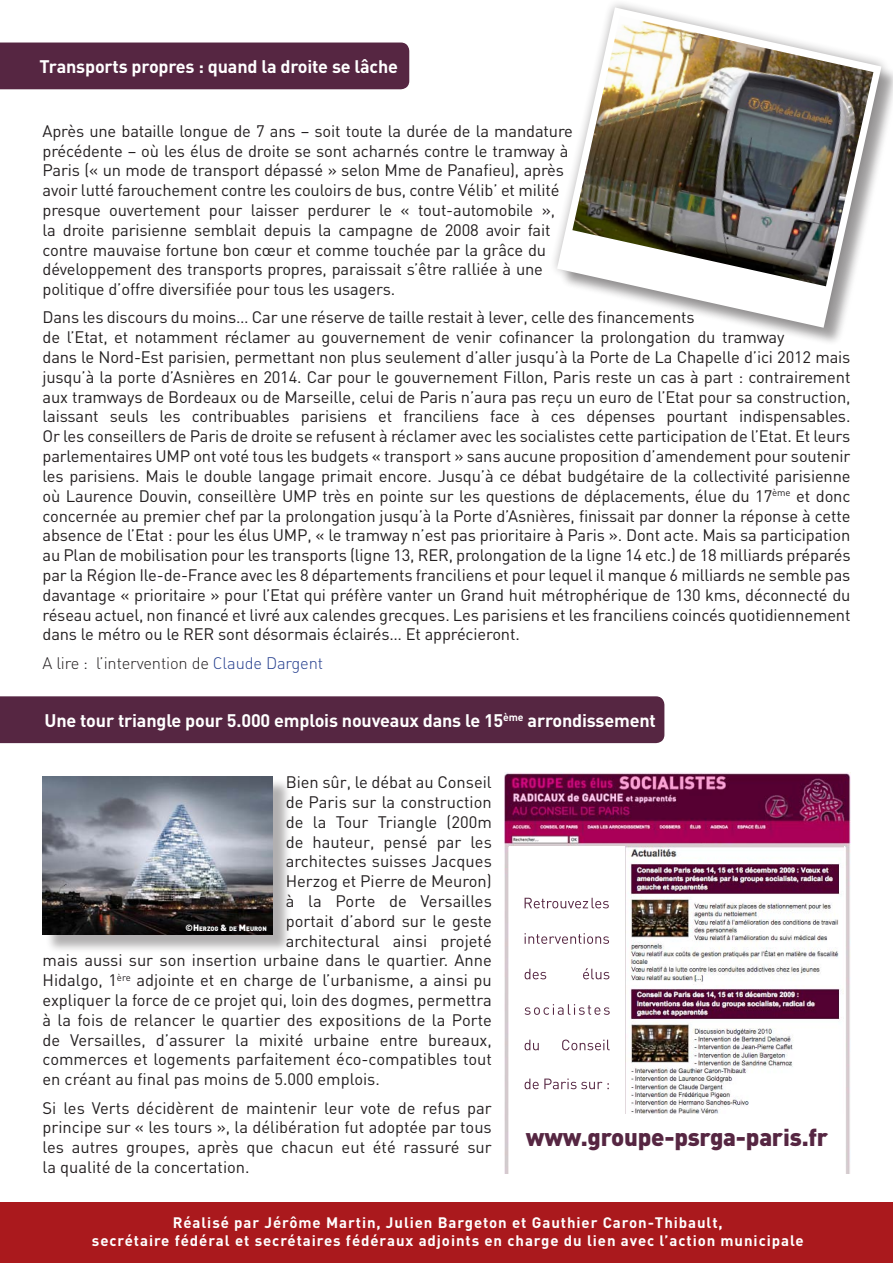
<style>
.page{position:relative;width:893px;height:1263px;background:#fff}
.page>*{position:absolute;margin:0;border:0;box-sizing:border-box;transform-origin:0 0}
.t1{font:900 24px "DIN";letter-spacing:-.01em;color:#562642}
.t2{font:700 18px "DIN";letter-spacing:-.01em;color:#fff}
.t3{font:16.5px/19.8px "DIN";letter-spacing:-.01em;color:#231f20}
.t4{font:16.5px "DIN Light Alternate";letter-spacing:-.01em;color:#231f20}
.t5{font:700 15px/18px "DIN";letter-spacing:.06em;color:#fff;text-align:center}
.t6{font:900 6.3px "DIN";color:#fff}
.s1{color:#253f8e}
.s2{font-size:9px}
</style>
<div class="page">
<div style="left:0;top:1202px;width:893px;height:61px;background:#aa191d"></div>
<div style="left:0;top:43px;width:409px;height:46px;background:#562642"></div>
<div style="left:0;top:696px;width:664px;height:47px;background:#562642"></div>
<img style="left:504px;top:773px;width:346px;height:205px">
<img style="left:504px;top:1087px;width:346px;height:86px">
<img style="left:504px;top:978px;width:346px;height:85px">
<div style="left:509px;top:846px;width:336px;height:330px;background:#fff"></div>
<svg style="left:525px;top:898px;width:84px;height:10px"></svg>
<svg style="left:525px;top:933px;width:84px;height:11px"></svg>
<svg style="left:525px;top:968px;width:84px;height:11px"></svg>
<svg style="left:525px;top:1004px;width:85px;height:11px"></svg>
<svg style="left:525px;top:1039px;width:85px;height:11px"></svg>
<svg style="left:525px;top:1078px;width:84px;height:11px"></svg>
<img style="left:626px;top:846px;width:218px;height:139px">
<img style="left:630px;top:988px;width:214px;height:126px">
<div style="left:559px;top:10px;width:334px;height:335px;background:#231f20;opacity:.35"></div>
<svg style="left:557px;top:7px;width:324px;height:321px"></svg>
<img style="left:572px;top:16px;width:301px;height:270px">
<div style="left:45px;top:778px;width:247px;height:175px;background:#231f20;opacity:.35"></div>
<img style="left:43px;top:776px;width:230px;height:158px">
<img style="left:200px;top:926px;width:33px;height:7px">
<img style="left:233px;top:926px;width:39px;height:7px">
<p class="t2" style="left:40px;top:55px;width:360px">Transports propres : quand la droite se lâche</p>
<p class="t3" style="left:43px;top:121px;width:532px">Après une bataille longue de 7 ans – soit toute la durée de la mandature précédente – où les élus de droite se sont acharnés contre le tramway à Paris (« un mode de transport dépassé » selon Mme de Panafieu), après avoir lutté farouchement contre les couloirs de bus, contre Vélib’ et milité presque ouvertement pour laisser perdurer le « tout-automobile »,<br>la droite parisienne semblait depuis la campagne de 2008 avoir fait contre mauvaise fortune bon cœur et comme touchée par la grâce du développement des transports propres, paraissait s’être ralliée à une politique d’offre diversifiée pour tous les usagers.</p>
<p class="t3" style="left:43px;top:307px;width:809px">Dans les discours du moins… Car une réserve de taille restait à lever, celle des financements<br>de l’Etat, et notamment réclamer au gouvernement de venir cofinancer la prolongation du tramway<br>dans le Nord-Est parisien, permettant non plus seulement d’aller jusqu’à la Porte de La Chapelle d’ici 2012 mais jusqu’à la porte d’Asnières en 2014. Car pour le gouvernement Fillon, Paris reste un cas à part : contrairement aux tramways de Bordeaux ou de Marseille, celui de Paris n’aura pas reçu un euro de l’Etat pour sa construction, laissant seuls les contribuables parisiens et franciliens face à ces dépenses pourtant indispensables.<br>Or les conseillers de Paris de droite se refusent à réclamer avec les socialistes cette participation de l’Etat. Et leurs parlementaires UMP ont voté tous les budgets « transport » sans aucune proposition d’amendement pour soutenir les parisiens. Mais le double langage primait encore. Jusqu’à ce débat budgétaire de la collectivité parisienne où Laurence Douvin, conseillère UMP très en pointe sur les questions de déplacements, élue du 17<sup>ème</sup> et donc concernée au premier chef par la prolongation jusqu’à la Porte d’Asnières, finissait par donner la réponse à cette absence de l’Etat : pour les élus UMP, « le tramway n’est pas prioritaire à Paris ». Dont acte. Mais sa participation au Plan de mobilisation pour les transports (ligne 13, RER, prolongation de la ligne 14 etc.) de 18 milliards préparés par la Région Ile-de-France avec les 8 départements franciliens et pour lequel il manque 6 milliards ne semble pas davantage « prioritaire » pour l’Etat qui préfère vanter un Grand huit métrophérique de 130 kms, déconnecté du réseau actuel, non financé et livré aux calendes grecques. Les parisiens et les franciliens coincés quotidiennement dans le métro ou le RER sont désormais éclairés… Et apprécieront.</p>
<p class="t4" style="left:43px;top:652px;width:282px">A lire : l’intervention de <span class="s1">Claude Dargent</span></p>
<p class="t2" style="left:45px;top:709px;width:613px">Une tour triangle pour 5.000 emplois nouveaux dans le 15<sup>ème</sup> arrondissement</p>
<p class="t3" style="left:286px;top:772px;width:208px">Bien sûr, le débat au Conseil</p>
<p class="t3" style="left:286px;top:792px;width:208px">de Paris sur la construction</p>
<p class="t3" style="left:286px;top:812px;width:208px">de la Tour Triangle (200m</p>
<p class="t3" style="left:286px;top:831px;width:208px">de hauteur, pensé par les</p>
<p class="t3" style="left:286px;top:851px;width:208px">architectes suisses Jacques</p>
<p class="t3" style="left:286px;top:871px;width:208px">Herzog et Pierre de Meuron)</p>
<p class="t3" style="left:286px;top:891px;width:208px">à la Porte de Versailles</p>
<p class="t3" style="left:286px;top:911px;width:208px">portait d’abord sur le geste</p>
<p class="t3" style="left:286px;top:930px;width:208px">architectural ainsi projeté</p>
<p class="t3" style="left:43px;top:950px;width:451px">mais aussi sur son insertion urbaine dans le quartier. Anne</p>
<p class="t3" style="left:43px;top:970px;width:451px">Hidalgo, 1<sup>ère</sup> adjointe et en charge de l’urbanisme, a ainsi pu</p>
<p class="t3" style="left:43px;top:990px;width:451px">expliquer la force de ce projet qui, loin des dogmes, permettra</p>
<p class="t3" style="left:43px;top:1010px;width:451px">à la fois de relancer le quartier des expositions de la Porte</p>
<p class="t3" style="left:43px;top:1029px;width:451px">de Versailles, d’assurer la mixité urbaine entre bureaux,</p>
<p class="t3" style="left:43px;top:1049px;width:451px">commerces et logements parfaitement éco-compatibles tout</p>
<p class="t3" style="left:43px;top:1069px;width:339px">en créant au final pas moins de 5.000 emplois.</p>
<p class="t3" style="left:43px;top:1097px;width:451px;text-align:justify">Si les Verts décidèrent de maintenir leur vote de refus par principe sur « les tours », la délibération fut adoptée par tous les autres groupes, après que chacun eut été rassuré sur la qualité de la concertation.</p>
<p class="t6" style="left:186px;top:925px;width:83px"><span class="s2">©H</span>ERZOG <span class="s2">&amp;</span> DE <span class="s2">M</span>EURON</p>
<h1 class="t1" style="left:526px;top:1121px;width:304px">www.groupe-psrga-paris.fr</h1>
<p class="t5" style="left:92px;top:1212px;width:713px">Réalisé par Jérôme Martin, Julien Bargeton et Gauthier Caron-Thibault,<br>secrétaire fédéral et secrétaires fédéraux adjoints en charge du lien avec l’action municipale</p>
</div>
